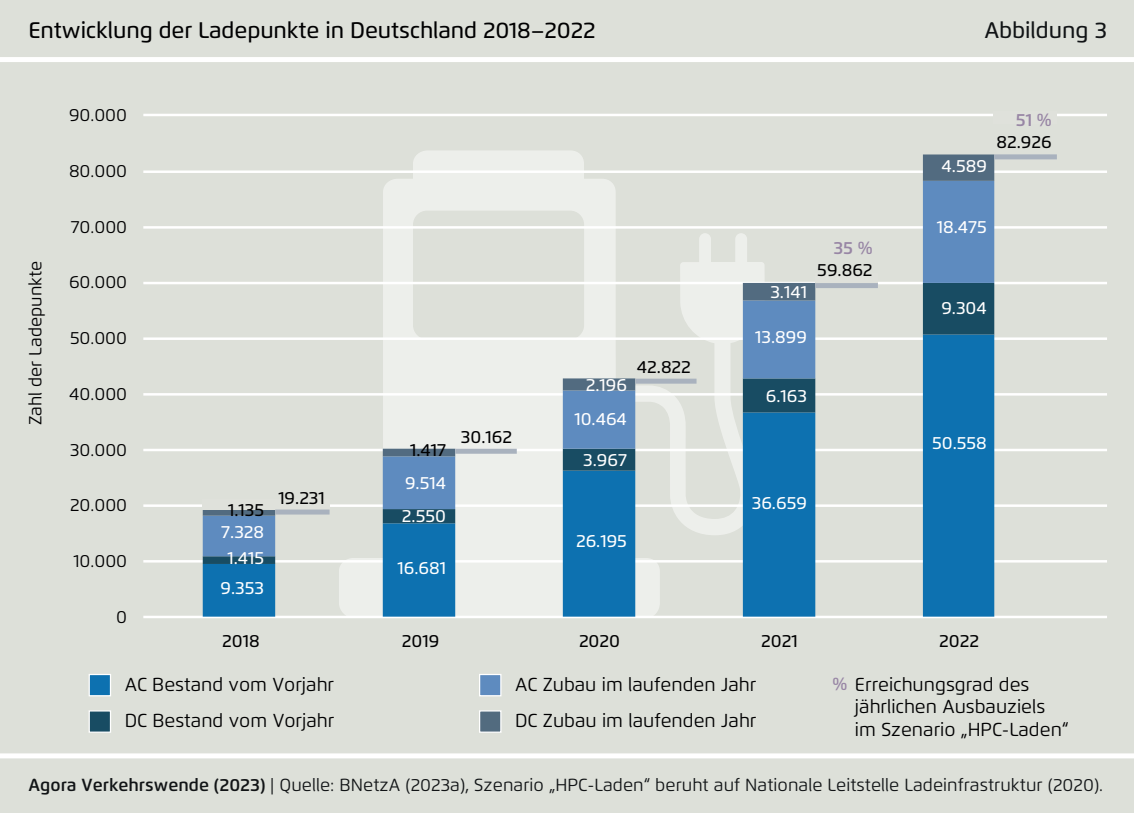
<style>
.page{position:relative;width:1134px;height:813px;background:#dde0d9}
.page>*{position:absolute;margin:0;border:0;box-sizing:border-box;transform-origin:0 0}
.t1{font:500 22.5px "Flexo";letter-spacing:-.005em;color:#000001}
.t2{font:500 22.5px "Flexo";color:#111416}
.t3{font:18.75px/22.5px "Flexo";color:#000001}
.t4{font:17.5px "Flexo";letter-spacing:.005em;color:#111416}
.t5{font:500 17.5px "Flexo";color:#fff}
.t6{font:17.5px "Flexo";color:#000001}
.t7{font:500 17.5px "Flexo";color:#000001}
.t8{font:600 17.5px "Flexo";color:#9886a5}
.s1{font-weight:600;font-size:17.5px;color:#9886a5}
.s2{font-weight:600}
</style>
<div class="page">
<div style="left:89px;top:673px;width:22px;height:23px;background:#0d71b0;border:1px solid #fff"></div>
<div style="left:479px;top:710px;width:22px;height:22px;background:#526b7f;border:1px solid #fff"></div>
<div style="left:89px;top:710px;width:22px;height:22px;background:#184c63;border:1px solid #fff"></div>
<div style="left:479px;top:673px;width:22px;height:23px;background:#5e8bbf;border:1px solid #fff"></div>
<hr style="left:143px;top:504px;width:964px;height:3px;background:#fff">
<hr style="left:143px;top:448px;width:964px;height:3px;background:#fff">
<hr style="left:143px;top:393px;width:964px;height:2px;background:#fff">
<hr style="left:143px;top:337px;width:964px;height:3px;background:#fff">
<hr style="left:143px;top:282px;width:964px;height:2px;background:#fff">
<hr style="left:143px;top:226px;width:964px;height:3px;background:#fff">
<hr style="left:143px;top:170px;width:964px;height:3px;background:#fff">
<hr style="left:143px;top:114px;width:964px;height:2px;background:#fff">
<hr style="left:143px;top:560px;width:964px;height:2px;background:#fff">
<hr style="left:143px;top:615px;width:964px;height:3px;background:#fff">
<svg style="left:203px;top:564px;width:791px;height:52px"></svg>
<svg style="left:203px;top:556px;width:791px;height:8px"></svg>
<svg style="left:203px;top:515px;width:791px;height:41px"></svg>
<svg style="left:203px;top:154px;width:791px;height:361px"></svg>
<div style="left:994px;top:111px;width:63px;height:12px;background:#dfe1db"></div>
<div style="left:203px;top:499px;width:127px;height:10px;background:#dfe1db"></div>
<div style="left:275px;top:509px;width:55px;height:5px;background:#a9b2be"></div>
<div style="left:455px;top:448px;width:62px;height:5px;background:#a9b2be"></div>
<div style="left:635px;top:378px;width:61px;height:5px;background:#a9b2be"></div>
<div style="left:815px;top:283px;width:63px;height:5px;background:#a9b2be"></div>
<div style="left:994px;top:154px;width:63px;height:5px;background:#a9b2be"></div>
<div style="left:0;top:57px;width:1134px;height:5px;background:#fff"></div>
<div style="left:0;top:753px;width:1134px;height:5px;background:#fff"></div>
<p class="t1" style="left:28px;top:17px;width:569px">Entwicklung der Ladepunkte in Deutschland 2018–2022</p>
<p class="t2" style="left:984px;top:17px;width:124px">Abbildung 3</p>
<p class="t6" style="left:25px;top:425px;width:166px;rotate:-90deg">Zahl der Ladepunkte</p>
<p class="t6" style="left:69px;top:104px;width:60px">90.000</p>
<p class="t8" style="left:1016px;top:109px;width:37px">51 %</p>
<p class="t7" style="left:996px;top:131px;width:57px">82.926</p>
<p class="t6" style="left:69px;top:160px;width:60px">80.000</p>
<p class="t5" style="left:941px;top:156px;width:47px">4.589</p>
<p class="t6" style="left:71px;top:216px;width:58px">70.000</p>
<p class="t5" style="left:937px;top:216px;width:52px">18.475</p>
<p class="t6" style="left:69px;top:271px;width:60px">60.000</p>
<p class="t5" style="left:770px;top:281px;width:38px">3.141</p>
<p class="t8" style="left:833px;top:237px;width:41px">35 %</p>
<p class="t7" style="left:817px;top:260px;width:57px">59.862</p>
<p class="t5" style="left:941px;top:297px;width:47px">9.304</p>
<p class="t6" style="left:70px;top:327px;width:59px">50.000</p>
<p class="t5" style="left:755px;top:326px;width:53px">13.899</p>
<p class="t7" style="left:637px;top:356px;width:56px">42.822</p>
<p class="t6" style="left:69px;top:383px;width:59px">40.000</p>
<p class="t5" style="left:586px;top:374px;width:43px">2.196</p>
<p class="t5" style="left:766px;top:385px;width:43px">6.163</p>
<p class="t5" style="left:574px;top:408px;width:54px">10.464</p>
<p class="t6" style="left:70px;top:439px;width:58px">30.000</p>
<p class="t7" style="left:410px;top:439px;width:37px">1.417</p>
<p class="t7" style="left:461px;top:426px;width:53px">30.162</p>
<p class="t5" style="left:583px;top:449px;width:45px">3.967</p>
<p class="t5" style="left:932px;top:432px;width:56px">50.558</p>
<p class="t5" style="left:405px;top:472px;width:43px">9.514</p>
<p class="t6" style="left:70px;top:494px;width:58px">20.000</p>
<p class="t7" style="left:228px;top:499px;width:37px">1.135</p>
<p class="t7" style="left:278px;top:487px;width:48px">19.231</p>
<p class="t5" style="left:402px;top:505px;width:46px">2.550</p>
<p class="t5" style="left:752px;top:492px;width:57px">36.659</p>
<p class="t5" style="left:221px;top:521px;width:44px">7.328</p>
<p class="t5" style="left:576px;top:530px;width:52px">26.195</p>
<p class="t6" style="left:74px;top:550px;width:55px">10.000</p>
<p class="t5" style="left:227px;top:547px;width:38px">1.415</p>
<p class="t5" style="left:398px;top:557px;width:50px">16.681</p>
<p class="t5" style="left:221px;top:577px;width:45px">9.353</p>
<p class="t6" style="left:116px;top:606px;width:12px">0</p>
<p class="t7" style="left:222px;top:630px;width:39px">2018</p>
<p class="t7" style="left:402px;top:630px;width:39px">2019</p>
<p class="t7" style="left:579px;top:630px;width:43px">2020</p>
<p class="t7" style="left:761px;top:630px;width:38px">2021</p>
<p class="t7" style="left:939px;top:630px;width:41px">2022</p>
<p class="t3" style="left:125px;top:665px;width:211px;line-height:36.5px">AC Bestand vom Vorjahr<br>DC Bestand vom Vorjahr</p>
<p class="t3" style="left:515px;top:672px;width:243px">AC Zubau im laufenden Jahr</p>
<p class="t3" style="left:855px;top:672px;width:215px;text-indent:-22px"><span class="s1">%</span> Erreichungsgrad des jährlichen Ausbauziels im Szenario „HPC-Laden“</p>
<p class="t3" style="left:515px;top:709px;width:243px">DC Zubau im laufenden Jahr</p>
<p class="t4" style="left:28px;top:774px;width:1076px"><span class="s2">Agora Verkehrswende (2023)</span> | Quelle: BNetzA (2023a), Szenario „HPC-Laden“ beruht auf Nationale Leitstelle Ladeinfrastruktur (2020).</p>
</div>
